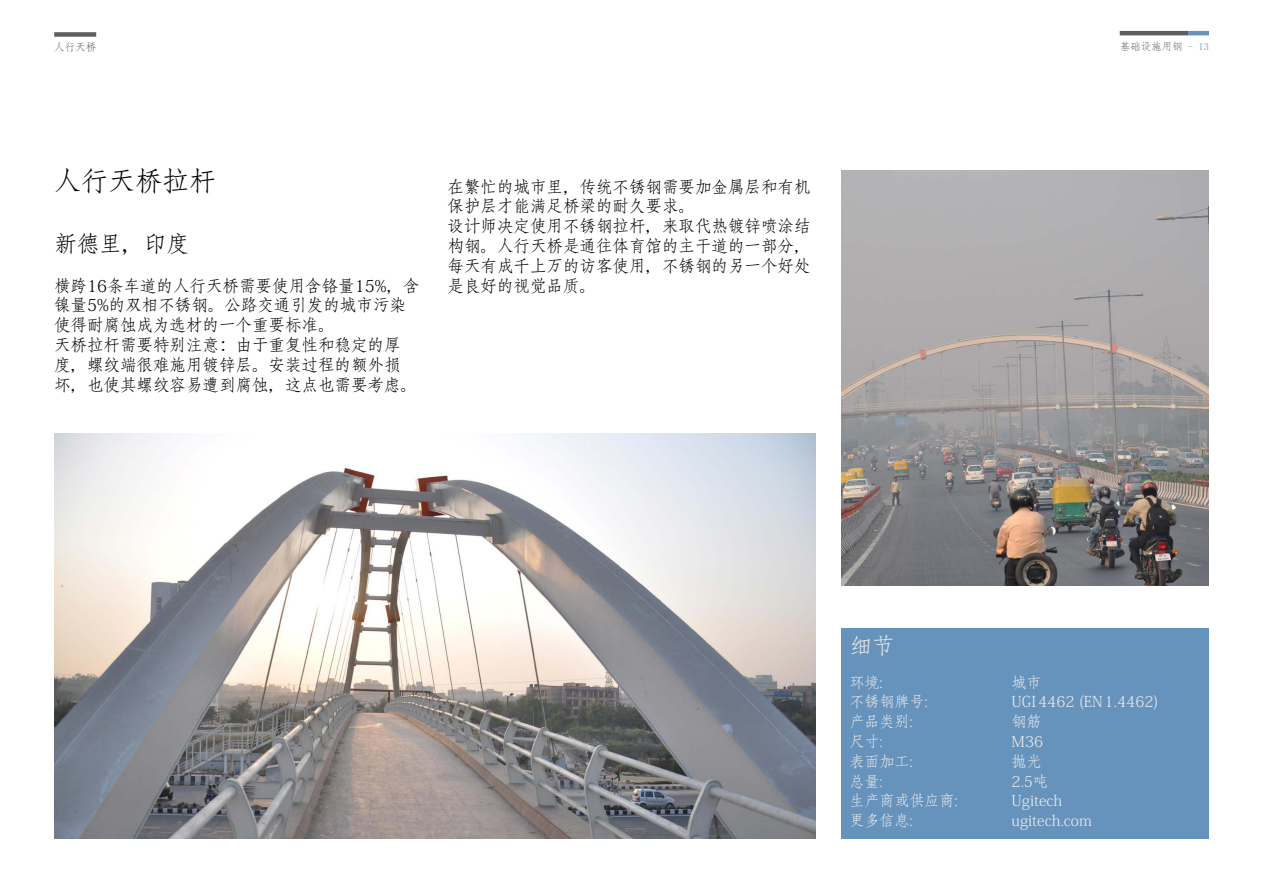
<style>
.page{position:relative;width:1263px;height:893px;background:#fff}
.page>*{position:absolute;margin:0;border:0;box-sizing:border-box;transform-origin:0 0}
._02_Header_1{font:27px "Adobe Fangsong Std";color:#000}
._02_Header_2{font:22.5px "Adobe Fangsong Std";color:#000}
._02_Header_2-2{font:22.5px "Adobe Fangsong Std";color:#eaeaea}
._03_Body_text{font:16.5px/19.8px "Adobe Fangsong Std";color:#000}
._03_Body_text-2{font:15px "Adobe Fangsong Std";color:#eaeaea}
.t1{font:10.5px "Fang Song";color:#5c5f61}
.Naam_CEO{font:10.5px "Adobe Fangsong Std";color:#5c5f61}
.s1{color:#6693bc}
</style>
<div class="page">
<hr style="left:1120px;top:31px;width:68px;height:4px;background:#5c5f61">
<hr style="left:1188px;top:31px;width:21px;height:4px;background:#6693bc">
<div style="left:841px;top:628px;width:368px;height:211px;background:#6693bc"></div>
<img style="left:54px;top:434px;width:761px;height:405px">
<img style="left:841px;top:170px;width:368px;height:416px">
<div style="left:54px;top:32px;width:42px;height:5px;background:#5c5f61"></div>
<p class="Naam_CEO" style="left:54px;top:41px;width:43px">人行天桥</p>
<p class="_02_Header_1" style="left:54px;top:164px;width:163px">人行天桥拉杆</p>
<p class="_02_Header_2" style="left:54px;top:230px;width:136px">新德里，印度</p>
<p class="_03_Body_text" style="left:54px;top:276px;width:367px">横跨16条车道的人行天桥需要使用含铬量15%，含镍量5%的双相不锈钢。公路交通引发的城市污染使得耐腐蚀成为选材的一个重要标准。</p>
<p class="_03_Body_text" style="left:54px;top:335px;width:364px">天桥拉杆需要特别注意：由于重复性和稳定的厚度，螺纹端很难施用镀锌层。安装过程的额外损坏，也使其螺纹容易遭到腐蚀，这点也需要考虑。</p>
<p class="_03_Body_text" style="left:447px;top:177px;width:364px">在繁忙的城市里，传统不锈钢需要加金属层和有机保护层才能满足桥梁的耐久要求。</p>
<p class="_03_Body_text" style="left:447px;top:216px;width:364px;text-align:justify">设计师决定使用不锈钢拉杆，来取代热镀锌喷涂结构钢。人行天桥是通往体育馆的主干道的一部分，每天有成千上万的访客使用，不锈钢的另一个好处是良好的视觉品质。</p>
<p class="t1" style="left:1120px;top:41px;width:91px">基础设施用钢 <span class="s1">- 13</span></p>
<p class="_02_Header_2-2" style="left:849px;top:632px;width:46px">细节</p>
<p class="_03_Body_text-2" style="left:849px;top:673px;width:35px">环境:</p>
<p class="_03_Body_text-2" style="left:1011px;top:673px;width:31px">城市</p>
<p class="_03_Body_text-2" style="left:849px;top:693px;width:80px">不锈钢牌号:</p>
<p class="_03_Body_text-2" style="left:1011px;top:693px;width:148px">UGI4462 (EN1.4462)</p>
<p class="_03_Body_text-2" style="left:849px;top:712px;width:65px">产品类别:</p>
<p class="_03_Body_text-2" style="left:1011px;top:712px;width:31px">钢筋</p>
<p class="_03_Body_text-2" style="left:849px;top:732px;width:35px">尺寸:</p>
<p class="_03_Body_text-2" style="left:1011px;top:732px;width:33px">M36</p>
<p class="_03_Body_text-2" style="left:849px;top:752px;width:65px">表面加工:</p>
<p class="_03_Body_text-2" style="left:1011px;top:752px;width:31px">抛光</p>
<p class="_03_Body_text-2" style="left:849px;top:772px;width:35px">总量:</p>
<p class="_03_Body_text-2" style="left:1011px;top:772px;width:38px">2.5吨</p>
<p class="_03_Body_text-2" style="left:849px;top:792px;width:110px">生产商或供应商:</p>
<p class="_03_Body_text-2" style="left:1011px;top:792px;width:52px">Ugitech</p>
<p class="_03_Body_text-2" style="left:849px;top:811px;width:65px">更多信息:</p>
<p class="_03_Body_text-2" style="left:1011px;top:811px;width:82px">ugitech.com</p>
</div>
